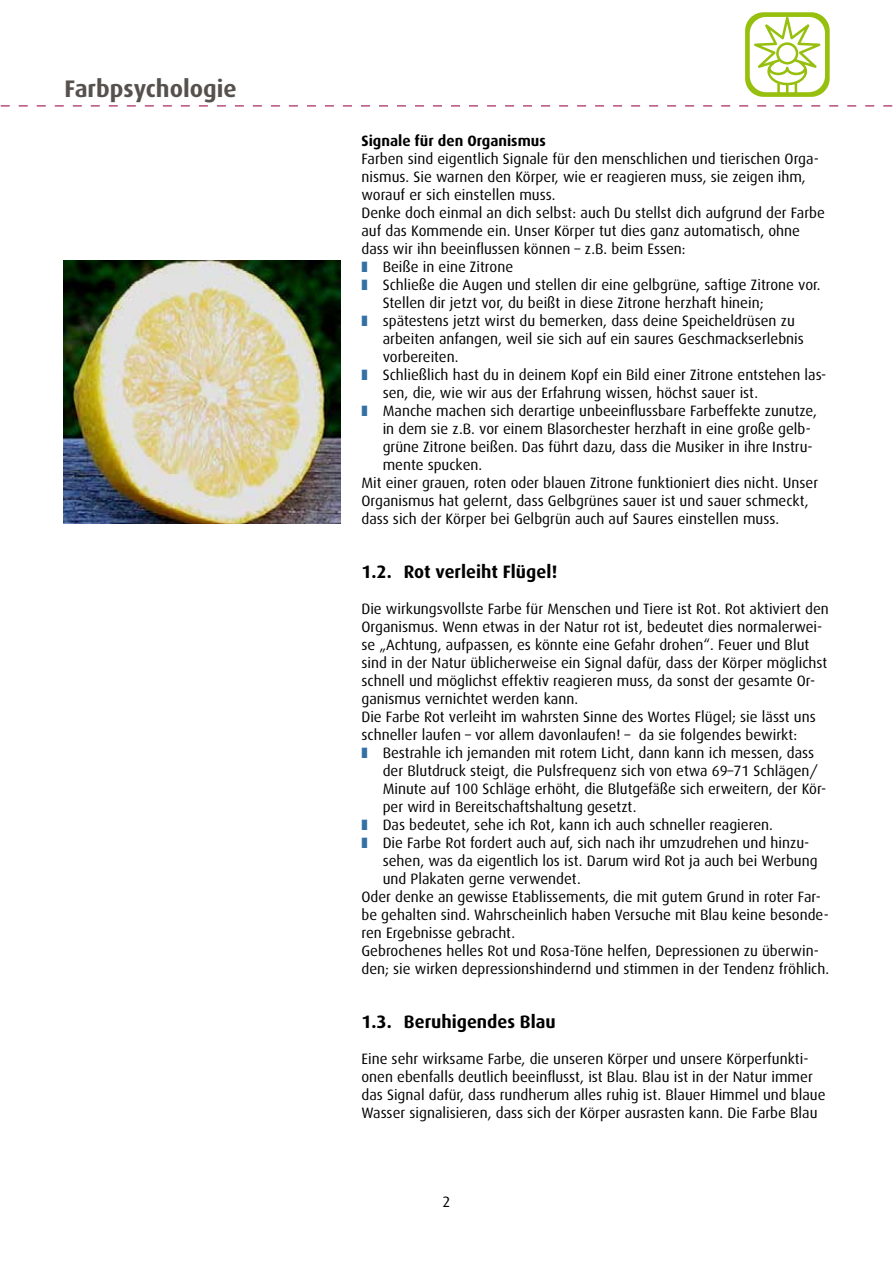
<style>
.page{position:relative;width:893px;height:1263px;background:#fff}
.page>*{position:absolute;margin:0;border:0;box-sizing:border-box;transform-origin:0 0}
.t1{font:700 24px "Dax";color:#57514d}
.t2{font:700 18px "Dax";color:#000}
.t3{font:15px/18px "Dax";color:#000}
.t4{font:700 15px "Dax";color:#000}
.s1{color:#3370a4}
</style>
<div class="page">
<svg style="left:0;top:105px;width:893px;height:2px"></svg>
<svg style="left:745px;top:12px;width:85px;height:85px"></svg>
<img style="left:64px;top:260px;width:276px;height:264px">
<h1 class="t1" style="left:65px;top:75px;width:174px">Farbpsychologie</h1>
<p class="t4" style="left:361px;top:132px;width:186px">Signale für den Organismus</p>
<p class="t3" style="left:361px;top:150px;width:459px">Farben sind eigentlich Signale für den menschlichen und tierischen Orga-</p>
<p class="t3" style="left:361px;top:168px;width:446px">nismus. Sie warnen den Körper, wie er reagieren muss, sie zeigen ihm,</p>
<p class="t3" style="left:361px;top:186px;width:196px">worauf er sich einstellen muss.</p>
<p class="t3" style="left:361px;top:204px;width:465px">Denke doch einmal an dich selbst: auch Du stellst dich aufgrund der Farbe</p>
<p class="t3" style="left:361px;top:222px;width:440px">auf das Kommende ein. Unser Körper tut dies ganz automatisch, ohne</p>
<p class="t3" style="left:361px;top:240px;width:326px">dass wir ihn beeinflussen können – z.B. beim Essen:</p>
<p class="t3" style="left:361px;top:258px;width:153px"><span class="s1">❚</span> Beiße in eine Zitrone</p>
<p class="t3" style="left:361px;top:276px;width:461px"><span class="s1">❚</span> Schließe die Augen und stellen dir eine gelbgrüne, saftige Zitrone vor.</p>
<p class="t3" style="left:383px;top:294px;width:382px">Stellen dir jetzt vor, du beißt in diese Zitrone herzhaft hinein;</p>
<p class="t3" style="left:361px;top:312px;width:435px"><span class="s1">❚</span> spätestens jetzt wirst du bemerken, dass deine Speicheldrüsen zu</p>
<p class="t3" style="left:383px;top:330px;width:423px">arbeiten anfangen, weil sie sich auf ein saures Geschmackserlebnis</p>
<p class="t3" style="left:383px;top:348px;width:77px">vorbereiten.</p>
<p class="t3" style="left:361px;top:366px;width:466px"><span class="s1">❚</span> Schließlich hast du in deinem Kopf ein Bild einer Zitrone entstehen las-</p>
<p class="t3" style="left:383px;top:384px;width:377px">sen, die, wie wir aus der Erfahrung wissen, höchst sauer ist.</p>
<p class="t3" style="left:361px;top:402px;width:457px"><span class="s1">❚</span> Manche machen sich derartige unbeeinflussbare Farbeffekte zunutze,</p>
<p class="t3" style="left:383px;top:420px;width:430px">in dem sie z.B. vor einem Blasorchester herzhaft in eine große gelb-</p>
<p class="t3" style="left:383px;top:438px;width:431px">grüne Zitrone beißen. Das führt dazu, dass die Musiker in ihre Instru-</p>
<p class="t3" style="left:383px;top:456px;width:101px">mente spucken.</p>
<p class="t3" style="left:361px;top:474px;width:458px">Mit einer grauen, roten oder blauen Zitrone funktioniert dies nicht. Unser</p>
<p class="t3" style="left:361px;top:492px;width:449px">Organismus hat gelernt, dass Gelbgrünes sauer ist und sauer schmeckt,</p>
<p class="t3" style="left:361px;top:510px;width:419px">dass sich der Körper bei Gelbgrün auch auf Saures einstellen muss.</p>
<p class="t2" style="left:361px;top:561px;width:197px">1.2. Rot verleiht Flügel!</p>
<p class="t3" style="left:361px;top:600px;width:469px">Die wirkungsvollste Farbe für Menschen und Tiere ist Rot. Rot aktiviert den</p>
<p class="t3" style="left:361px;top:618px;width:462px">Organismus. Wenn etwas in der Natur rot ist, bedeutet dies normalerwei-</p>
<p class="t3" style="left:361px;top:636px;width:449px">se „Achtung, aufpassen, es könnte eine Gefahr drohen“. Feuer und Blut</p>
<p class="t3" style="left:361px;top:654px;width:467px">sind in der Natur üblicherweise ein Signal dafür, dass der Körper möglichst</p>
<p class="t3" style="left:361px;top:672px;width:455px">schnell und möglichst effektiv reagieren muss, da sonst der gesamte Or-</p>
<p class="t3" style="left:361px;top:690px;width:218px">ganismus vernichtet werden kann.</p>
<p class="t3" style="left:361px;top:708px;width:456px">Die Farbe Rot verleiht im wahrsten Sinne des Wortes Flügel; sie lässt uns</p>
<p class="t3" style="left:361px;top:726px;width:437px">schneller laufen – vor allem davonlaufen! – da sie folgendes bewirkt:</p>
<p class="t3" style="left:361px;top:744px;width:454px"><span class="s1">❚</span> Bestrahle ich jemanden mit rotem Licht, dann kann ich messen, dass</p>
<p class="t3" style="left:383px;top:762px;width:437px">der Blutdruck steigt, die Pulsfrequenz sich von etwa 69–71 Schlägen/</p>
<p class="t3" style="left:383px;top:780px;width:445px">Minute auf 100 Schläge erhöht, die Blutgefäße sich erweitern, der Kör-</p>
<p class="t3" style="left:383px;top:798px;width:255px">per wird in Bereitschaftshaltung gesetzt.</p>
<p class="t3" style="left:361px;top:816px;width:413px"><span class="s1">❚</span> Das bedeutet, sehe ich Rot, kann ich auch schneller reagieren.</p>
<p class="t3" style="left:361px;top:834px;width:449px"><span class="s1">❚</span> Die Farbe Rot fordert auch auf, sich nach ihr umzudrehen und hinzu-</p>
<p class="t3" style="left:383px;top:852px;width:436px">sehen, was da eigentlich los ist. Darum wird Rot ja auch bei Werbung</p>
<p class="t3" style="left:383px;top:870px;width:200px">und Plakaten gerne verwendet.</p>
<p class="t3" style="left:361px;top:888px;width:461px">Oder denke an gewisse Etablissements, die mit gutem Grund in roter Far-</p>
<p class="t3" style="left:361px;top:906px;width:469px">be gehalten sind. Wahrscheinlich haben Versuche mit Blau keine besonde-</p>
<p class="t3" style="left:361px;top:924px;width:155px">ren Ergebnisse gebracht.</p>
<p class="t3" style="left:361px;top:942px;width:459px">Gebrochenes helles Rot und Rosa-Töne helfen, Depressionen zu überwin-</p>
<p class="t3" style="left:361px;top:960px;width:469px">den; sie wirken depressionshindernd und stimmen in der Tendenz fröhlich.</p>
<p class="t2" style="left:361px;top:1011px;width:196px">1.3. Beruhigendes Blau</p>
<p class="t3" style="left:361px;top:1050px;width:466px">Eine sehr wirksame Farbe, die unseren Körper und unsere Körperfunkti&shy;onen ebenfalls deutlich beeinflusst, ist Blau. Blau ist in der Natur immer das Signal dafür, dass rundherum alles ruhig ist. Blauer Himmel und blaue Wasser signalisieren, dass sich der Körper ausrasten kann. Die Farbe Blau</p>
<p class="t3" style="left:442px;top:1192px;width:9px">2</p>
</div>
